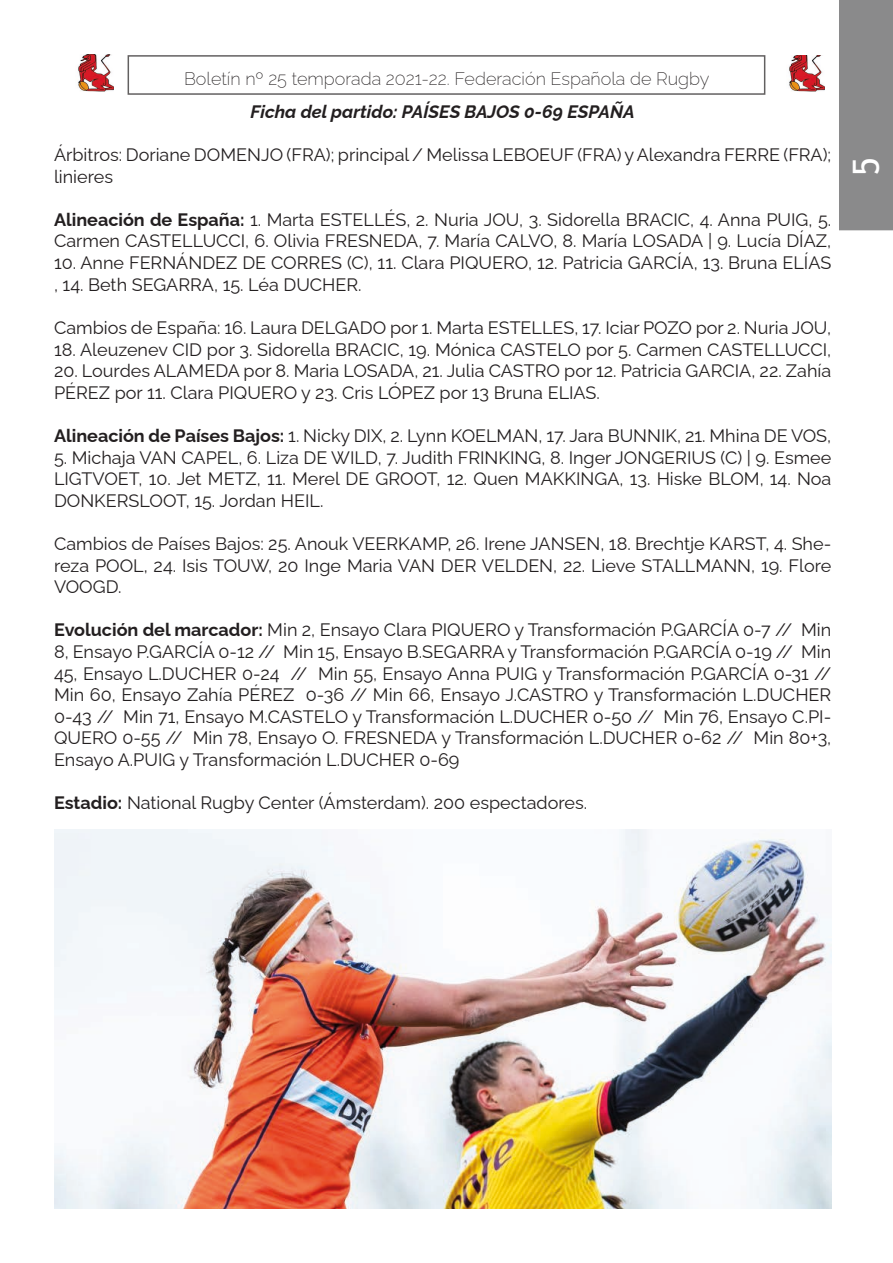
<style>
.page{position:relative;width:893px;height:1263px;background:#fff}
.page>*{position:absolute;margin:0;border:0;box-sizing:border-box;transform-origin:0 0}
.t1{font:36px "Trebuchet MS";color:#fff}
.Estilo_de_párrafo_1{font:18px/21.6px "Raleway";color:#231f20}
.t2{font:200 18px "Raleway";color:#231f20}
.Estilo_de_párrafo_1-2{font:italic 700 18px "Raleway";color:#231f20}
.s1{font-weight:700}
</style>
<div class="page">
<img style="left:789px;top:55px;width:35px;height:37px">
<img style="left:78px;top:55px;width:35px;height:36px">
<div style="left:839px;top:0;width:54px;height:230px;background:#8a8a8b"></div>
<img style="left:54px;top:829px;width:777px;height:380px">
<p class="t2" style="left:184px;top:64px;width:527px">Boletín nº 25 temporada 2021-22. Federación Española de Rugby</p>
<p class="Estilo_de_párrafo_1-2" style="left:251px;top:97px;width:386px">Ficha del partido: PAÍSES BAJOS 0-69 ESPAÑA</p>
<p class="Estilo_de_párrafo_1" style="left:54px;top:142px;width:779px">Árbitros: Doriane DOMENJO (FRA); principal / Melissa LEBOEUF (FRA) y Alexandra FERRE (FRA); linieres</p>
<p class="Estilo_de_párrafo_1" style="left:54px;top:207px;width:779px"><span class="s1">Alineación de España:</span> 1. Marta ESTELLÉS, 2. Nuria JOU, 3. Sidorella BRACIC, 4. Anna PUIG, 5.<br>Carmen CASTELLUCCI, 6. Olivia FRESNEDA, 7. María CALVO, 8. María LOSADA | 9. Lucía DÍAZ,</p>
<p class="Estilo_de_párrafo_1" style="left:54px;top:250px;width:779px">10. Anne FERNÁNDEZ DE CORRES (C), 11. Clara PIQUERO, 12. Patricia GARCÍA, 13. Bruna ELÍAS , 14. Beth SEGARRA, 15. Léa DUCHER.</p>
<p class="Estilo_de_párrafo_1" style="left:54px;top:315px;width:779px">Cambios de España: 16. Laura DELGADO por 1. Marta ESTELLES, 17. Iciar POZO por 2. Nuria JOU,</p>
<p class="Estilo_de_párrafo_1" style="left:54px;top:336px;width:779px">18. Aleuzenev CID por 3. Sidorella BRACIC, 19. Mónica CASTELO por 5. Carmen CASTELLUCCI,</p>
<p class="Estilo_de_párrafo_1" style="left:54px;top:358px;width:779px">20. Lourdes ALAMEDA por 8. Maria LOSADA, 21. Julia CASTRO por 12. Patricia GARCIA, 22. Zahía<br>PÉREZ por 11. Clara PIQUERO y 23. Cris LÓPEZ por 13 Bruna ELIAS.</p>
<p class="Estilo_de_párrafo_1" style="left:54px;top:423px;width:779px"><span class="s1">Alineación de Países Bajos:</span> 1. Nicky DIX, 2. Lynn KOELMAN, 17. Jara BUNNIK, 21. Mhina DE VOS,</p>
<p class="Estilo_de_párrafo_1" style="left:54px;top:444px;width:779px;text-align:justify">5. Michaja VAN CAPEL, 6. Liza DE WILD, 7. Judith FRINKING, 8. Inger JONGERIUS (C) | 9. Esmee LIGTVOET, 10. Jet METZ, 11. Merel DE GROOT, 12. Quen MAKKINGA, 13. Hiske BLOM, 14. Noa DONKERSLOOT, 15. Jordan HEIL.</p>
<p class="Estilo_de_párrafo_1" style="left:54px;top:531px;width:779px;text-align:justify">Cambios de Países Bajos: 25. Anouk VEERKAMP, 26. Irene JANSEN, 18. Brechtje KARST, 4. She&shy;reza POOL, 24. Isis TOUW, 20 Inge Maria VAN DER VELDEN, 22. Lieve STALLMANN, 19. Flore VOOGD.</p>
<p class="Estilo_de_párrafo_1" style="left:54px;top:617px;width:779px;text-align:justify"><span class="s1">Evolución del marcador:</span> Min 2, Ensayo Clara PIQUERO y Transformación P.GARCÍA 0-7 // Min 8, Ensayo P.GARCÍA 0-12 // Min 15, Ensayo B.SEGARRA y Transformación P.GARCÍA 0-19 // Min 45, Ensayo L.DUCHER 0-24 // Min 55, Ensayo Anna PUIG y Transformación P.GARCÍA 0-31 // Min 60, Ensayo Zahía PÉREZ 0-36 // Min 66, Ensayo J.CASTRO y Transformación L.DUCHER 0-43 // Min 71, Ensayo M.CASTELO y Transformación L.DUCHER 0-50 // Min 76, Ensayo C.PI-QUERO 0-55 // Min 78, Ensayo O. FRESNEDA y Transformación L.DUCHER 0-62 // Min 80+3, Ensayo A.PUIG y Transformación L.DUCHER 0-69</p>
<p class="Estilo_de_párrafo_1" style="left:54px;top:790px;width:535px"><span class="s1">Estadio:</span> National Rugby Center (Ámsterdam). 200 espectadores.</p>
<h1 class="t1" style="left:843px;top:176px;width:20px;rotate:-90deg">5</h1>
</div>
